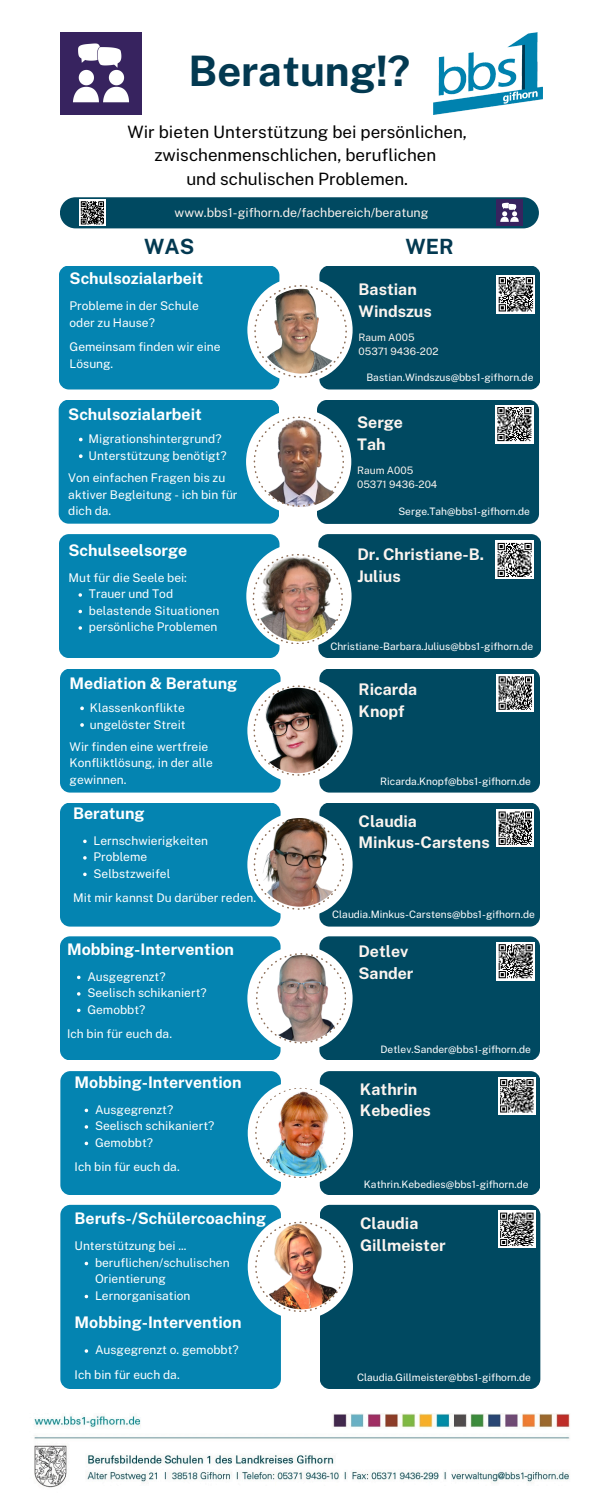
<style>
.page{position:relative;width:600px;height:1500px;background:#fff}
.page>*{position:absolute;margin:0;border:0;box-sizing:border-box;transform-origin:0 0}
.t1{font:700 42px "Public Sans";color:#033951}
.t2{font:700 21px "Public Sans";color:#033951}
.t3{font:17px/23.2px "Public Sans";color:#000;text-align:center}
.t4{font:700 16px "Public Sans";color:#fff}
.t5{font:700 16px/21.8px "Public Sans";color:#fbf4ef}
.t6{font:12.5px "Public Sans";color:#fbf4ef}
.t7{font:12px/16.7px "Public Sans";color:#fff}
.t8{font:10.2px "Public Sans";color:#fff}
.t9{font:10.2px "Public Sans";color:#fbf4ef}
</style>
<div class="page">
<div style="left:59px;top:266px;width:220px;height:124px;background:#0484b1;border-radius:10px"></div>
<div style="left:319px;top:266px;width:221px;height:124px;background:#004961;border-radius:10px"></div>
<div style="left:247px;top:277px;width:106px;height:106px;background:#fff;border-radius:50%"></div>
<div style="left:59px;top:400px;width:220px;height:124px;background:#0484b1;border-radius:10px"></div>
<div style="left:317px;top:400px;width:222px;height:124px;background:#004961;border-radius:10px"></div>
<div style="left:246px;top:409px;width:105px;height:105px;background:#fff;border-radius:50%"></div>
<div style="left:59px;top:534px;width:220px;height:124px;background:#0484b1;border-radius:10px"></div>
<div style="left:318px;top:534px;width:223px;height:124px;background:#004961;border-radius:10px"></div>
<div style="left:246px;top:543px;width:106px;height:106px;background:#fff;border-radius:50%"></div>
<div style="left:60px;top:669px;width:220px;height:124px;background:#0484b1;border-radius:10px"></div>
<div style="left:319px;top:669px;width:221px;height:124px;background:#004961;border-radius:10px"></div>
<div style="left:247px;top:678px;width:106px;height:105px;background:#fff;border-radius:50%"></div>
<div style="left:60px;top:803px;width:220px;height:124px;background:#0484b1;border-radius:10px"></div>
<div style="left:319px;top:803px;width:221px;height:124px;background:#004961;border-radius:10px"></div>
<div style="left:247px;top:812px;width:106px;height:105px;background:#fff;border-radius:50%"></div>
<div style="left:60px;top:936px;width:220px;height:124px;background:#0484b1;border-radius:10px"></div>
<div style="left:319px;top:936px;width:221px;height:124px;background:#004961;border-radius:10px"></div>
<div style="left:247px;top:946px;width:106px;height:105px;background:#fff;border-radius:50%"></div>
<div style="left:60px;top:1071px;width:221px;height:124px;background:#0484b1;border-radius:10px"></div>
<div style="left:320px;top:1071px;width:220px;height:124px;background:#004961;border-radius:10px"></div>
<div style="left:248px;top:1080px;width:105px;height:106px;background:#fff;border-radius:50%"></div>
<svg style="left:255px;top:1088px;width:90px;height:90px"></svg>
<div style="left:60px;top:1205px;width:221px;height:184px;background:#0484b1;border-radius:10px"></div>
<div style="left:320px;top:1205px;width:220px;height:184px;background:#004961;border-radius:10px"></div>
<div style="left:248px;top:1214px;width:105px;height:105px;background:#fff;border-radius:50%"></div>
<img style="left:433px;top:33px;width:110px;height:81px">
<img style="left:60px;top:33px;width:82px;height:81px">
<div style="left:497px;top:275px;width:38px;height:39px;background:#fff"></div>
<svg style="left:498px;top:277px;width:36px;height:35px"></svg>
<div style="left:495px;top:405px;width:38px;height:38px;background:#fff"></div>
<svg style="left:497px;top:407px;width:35px;height:35px"></svg>
<div style="left:496px;top:541px;width:38px;height:38px;background:#fff"></div>
<svg style="left:497px;top:542px;width:35px;height:35px"></svg>
<div style="left:497px;top:674px;width:37px;height:38px;background:#fff"></div>
<svg style="left:498px;top:676px;width:34px;height:34px"></svg>
<div style="left:497px;top:809px;width:37px;height:38px;background:#fff"></div>
<svg style="left:498px;top:811px;width:34px;height:34px"></svg>
<div style="left:497px;top:942px;width:38px;height:38px;background:#fff"></div>
<svg style="left:498px;top:944px;width:35px;height:35px"></svg>
<div style="left:498px;top:1077px;width:38px;height:38px;background:#fff"></div>
<svg style="left:500px;top:1079px;width:34px;height:34px"></svg>
<div style="left:498px;top:1211px;width:38px;height:37px;background:#fff"></div>
<svg style="left:500px;top:1212px;width:34px;height:34px"></svg>
<svg style="left:79px;top:593px;width:3px;height:4px"></svg>
<svg style="left:79px;top:626px;width:3px;height:4px"></svg>
<svg style="left:80px;top:706px;width:4px;height:4px"></svg>
<svg style="left:80px;top:723px;width:4px;height:4px"></svg>
<svg style="left:83px;top:840px;width:4px;height:3px"></svg>
<svg style="left:83px;top:856px;width:4px;height:4px"></svg>
<svg style="left:83px;top:873px;width:4px;height:3px"></svg>
<svg style="left:85px;top:1125px;width:3px;height:4px"></svg>
<svg style="left:85px;top:1349px;width:3px;height:4px"></svg>
<svg style="left:77px;top:976px;width:4px;height:3px"></svg>
<svg style="left:77px;top:992px;width:4px;height:4px"></svg>
<svg style="left:77px;top:1009px;width:4px;height:3px"></svg>
<svg style="left:79px;top:438px;width:4px;height:3px"></svg>
<svg style="left:79px;top:454px;width:4px;height:4px"></svg>
<img style="left:257px;top:1089px;width:87px;height:87px;border-radius:50%">
<svg style="left:254px;top:285px;width:93px;height:93px"></svg>
<svg style="left:254px;top:416px;width:90px;height:90px"></svg>
<img style="left:253px;top:554px;width:90px;height:90px">
<img style="left:254px;top:819px;width:90px;height:90px">
<svg style="left:253px;top:685px;width:90px;height:90px"></svg>
<img style="left:255px;top:1222px;width:90px;height:90px">
<svg style="left:256px;top:953px;width:90px;height:90px"></svg>
<img style="left:34px;top:1414px;width:536px;height:74px">
<svg style="left:60px;top:197px;width:479px;height:31px;background:#115068"></svg>
<p class="t1" style="left:189px;top:46px;width:223px">Beratung!?</p>
<p class="t3" style="left:128px;top:120px;width:341px">Wir bieten Unterstützung bei persönlichen, zwischenmenschlichen, beruflichen<br>und schulischen Problemen.</p>
<p class="t6" style="left:175px;top:205px;width:255px">www.bbs1-gifhorn.de/fachbereich/beratung</p>
<p class="t2" style="left:144px;top:234px;width:52px">WAS</p>
<h5 class="t2" style="left:406px;top:234px;width:50px">WER</h5>
<h3 class="t4" style="left:70px;top:269px;width:135px">Schulsozialarbeit</h3>
<p class="t7" style="left:70px;top:298px;width:131px">Probleme in der Schule oder zu Hause?</p>
<p class="t7" style="left:70px;top:339px;width:152px">Gemeinsam finden wir eine<br>Lösung.</p>
<h5 class="t4" style="left:68px;top:405px;width:135px">Schulsozialarbeit</h5>
<p class="t7" style="left:89px;top:431px;width:134px">Migrationshintergrund?</p>
<p class="t7" style="left:89px;top:447px;width:139px">Unterstützung benötigt?</p>
<h3 class="t7" style="left:68px;top:469px;width:171px">Von einfachen Fragen bis zu aktiver Begleitung - ich bin für dich da.</h3>
<p class="t4" style="left:69px;top:541px;width:120px">Schulseelsorge</p>
<p class="t7" style="left:69px;top:569px;width:120px">Mut für die Seele bei:</p>
<p class="t7" style="left:89px;top:586px;width:86px">Trauer und Tod</p>
<p class="t7" style="left:89px;top:602px;width:132px">belastende Situationen</p>
<h3 class="t7" style="left:89px;top:619px;width:130px">persönliche Problemen</h3>
<p class="t4" style="left:70px;top:674px;width:169px">Mediation &amp; Beratung</p>
<p class="t7" style="left:90px;top:699px;width:96px">Klassenkonflikte</p>
<h5 class="t7" style="left:90px;top:716px;width:97px">ungelöster Streit</h5>
<h5 class="t7" style="left:70px;top:738px;width:145px">Wir finden eine wertfreie<br>Konfliktlösung, in der alle gewinnen.</h5>
<p class="t4" style="left:73px;top:803px;width:73px">Beratung</p>
<h3 class="t7" style="left:94px;top:832px;width:116px">Lernschwierigkeiten</h3>
<p class="t7" style="left:94px;top:848px;width:55px">Probleme</p>
<p class="t7" style="left:94px;top:865px;width:78px">Selbstzweifel</p>
<p class="t7" style="left:73px;top:889px;width:185px">Mit mir kannst Du darüber reden.</p>
<p class="t4" style="left:67px;top:939px;width:168px">Mobbing-Intervention</p>
<h3 class="t7" style="left:87px;top:968px;width:80px">Ausgegrenzt?</h3>
<p class="t7" style="left:87px;top:984px;width:121px">Seelisch schikaniert?</p>
<h3 class="t7" style="left:87px;top:1001px;width:59px">Gemobbt?</h3>
<p class="t7" style="left:67px;top:1025px;width:107px">Ich bin für euch da.</p>
<p class="t4" style="left:75px;top:1072px;width:168px">Mobbing-Intervention</p>
<p class="t7" style="left:95px;top:1101px;width:80px">Ausgegrenzt?</p>
<p class="t7" style="left:95px;top:1117px;width:121px">Seelisch schikaniert?</p>
<h3 class="t7" style="left:95px;top:1134px;width:59px">Gemobbt?</h3>
<p class="t7" style="left:75px;top:1158px;width:107px">Ich bin für euch da.</p>
<h3 class="t4" style="left:75px;top:1209px;width:193px">Berufs-/Schülercoaching</h3>
<h5 class="t7" style="left:75px;top:1238px;width:113px">Unterstützung bei ...</h5>
<p class="t7" style="left:95px;top:1254px;width:136px">beruflichen/schulischen<br>Orientierung</p>
<p class="t7" style="left:95px;top:1287px;width:97px">Lernorganisation</p>
<p class="t4" style="left:75px;top:1313px;width:168px">Mobbing-Intervention</p>
<p class="t7" style="left:95px;top:1342px;width:145px">Ausgegrenzt o. gemobbt?</p>
<p class="t7" style="left:75px;top:1366px;width:107px">Ich bin für euch da.</p>
<p class="t5" style="left:359px;top:278px;width:75px">Bastian<br>Windszus</p>
<h5 class="t9" style="left:359px;top:332px;width:58px">Raum A005</h5>
<h2 class="t9" style="left:359px;top:346px;width:81px">05371 9436-202</h2>
<p class="t8" style="left:366px;top:372px;width:169px">Bastian.Windszus@bbs1-gifhorn.de</p>
<h1 class="t5" style="left:357px;top:411px;width:47px">Serge<br>Tah</h1>
<h4 class="t9" style="left:357px;top:465px;width:58px">Raum A005</h4>
<p class="t9" style="left:357px;top:479px;width:82px">05371 9436-204</p>
<p class="t8" style="left:398px;top:505px;width:133px">Serge.Tah@bbs1-gifhorn.de</p>
<h3 class="t5" style="left:357px;top:543px;width:128px">Dr. Christiane-B.<br>Julius</h3>
<h3 class="t8" style="left:330px;top:640px;width:204px">Christiane-Barbara.Julius@bbs1-gifhorn.de</h3>
<h2 class="t5" style="left:359px;top:678px;width:60px">Ricarda<br>Knopf</h2>
<p class="t8" style="left:380px;top:775px;width:152px">Ricarda.Knopf@bbs1-gifhorn.de</p>
<h3 class="t5" style="left:359px;top:810px;width:133px">Claudia<br>Minkus-Carstens</h3>
<h3 class="t8" style="left:332px;top:908px;width:204px">Claudia.Minkus-Carstens@bbs1-gifhorn.de</h3>
<h5 class="t5" style="left:358px;top:940px;width:57px">Detlev<br>Sander</h5>
<p class="t8" style="left:381px;top:1043px;width:152px">Detlev.Sander@bbs1-gifhorn.de</p>
<h5 class="t5" style="left:360px;top:1078px;width:72px">Kathrin<br>Kebedies</h5>
<p class="t8" style="left:364px;top:1178px;width:166px">Kathrin.Kebedies@bbs1-gifhorn.de</p>
<p class="t5" style="left:360px;top:1212px;width:87px;line-height:22.1px">Claudia<br>Gillmeister</p>
<p class="t8" style="left:357px;top:1371px;width:175px">Claudia.Gillmeister@bbs1-gifhorn.de</p>
</div>
